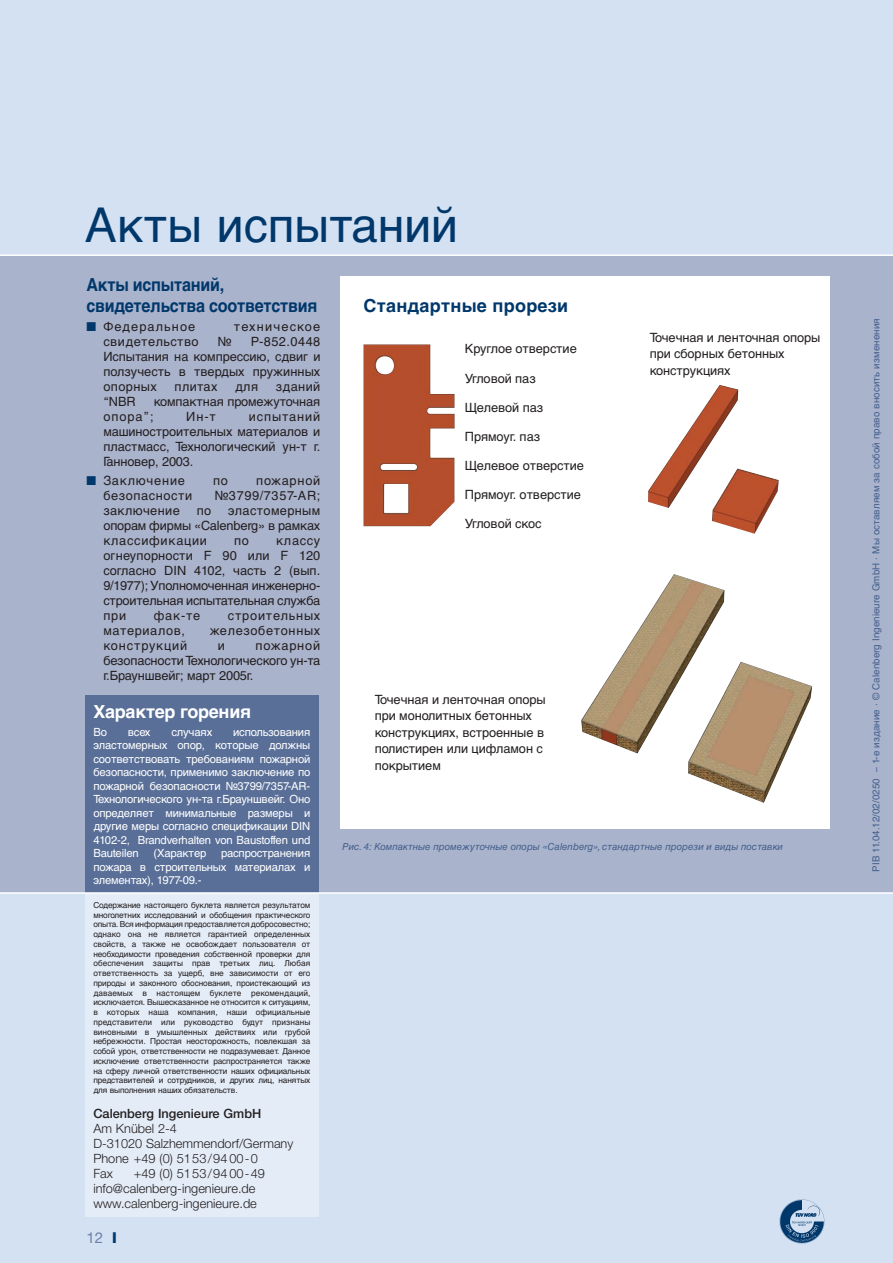
<style>
.page{position:relative;width:893px;height:1263px;background:#fff}
.page>*{position:absolute;margin:0;border:0;box-sizing:border-box;transform-origin:0 0}
.t1{font:48px "Helvetica Cyr Upright";color:#01386b}
.t2{font:700 18px/21px "Helvetica Cyr";letter-spacing:-.015em;color:#01386b;scale:.9 1}
.t3{font:700 18px "Helvetica Cyr";letter-spacing:.015em;color:#01386b}
.t4{font:700 18px "Helvetica Cyr";letter-spacing:-.015em;color:#fff}
.t5{font:15px "Helvetica Neue";color:#6d7fa6}
.t6{font:12.75px/15px "Helvetica Cyr Upright";letter-spacing:-.005em;color:#231f20;text-align:justify}
.t7{font:300 12.75px/15px "Helvetica Neue";color:#231f20}
.t8{font:12.75px "Helvetica Cyr Upright";letter-spacing:.05em;color:#231f20}
.t9{font:12.75px "Helvetica Cyr Upright";letter-spacing:.06em;color:#231f20}
.t10{font:12.75px "Helvetica Cyr Upright";letter-spacing:.09em;color:#231f20}
.t11{font:500 12.75px "Helvetica Neue";color:#231f20}
.t12{font:12.75px "Helvetica Cyr Upright";letter-spacing:.04em;color:#231f20}
.t13{font:12.75px "Helvetica Cyr Upright";letter-spacing:.07em;color:#231f20}
.t14{font:12.75px "Helvetica Cyr Upright";letter-spacing:.03em;color:#231f20}
.t15{font:11.25px/13.5px "Helvetica Cyr Upright";letter-spacing:-.015em;color:#fff;text-align:justify}
.t16{font:9.75px "Helvetica Cyr Upright";letter-spacing:.01em;color:#435f8c}
.t17{font:9.75px "Helvetica Cyr Inclined";color:#435f8c}
.t18{font:8.25px/9.8px "Helvetica Cyr Upright";letter-spacing:-.015em;color:#231f20;text-align:justify}
.s1{color:#01386b}
.s2{font-weight:800;color:#01386b}
</style>
<div class="page">
<div style="left:0;top:0;width:892px;height:1263px;background:#d4e1f2"></div>
<div style="left:0;top:255px;width:892px;height:638px;background:#aab3cc"></div>
<hr style="left:0;top:254px;width:892px;height:2px;background:#fff">
<img style="left:779px;top:1199px;width:46px;height:45px">
<div style="left:340px;top:276px;width:489px;height:553px;background:#fff"></div>
<img style="left:363px;top:344px;width:91px;height:182px">
<img style="left:648px;top:385px;width:130px;height:149px">
<img style="left:581px;top:574px;width:231px;height:229px">
<div style="left:85px;top:893px;width:234px;height:324px;background:#e4ecf7"></div>
<div style="left:85px;top:695px;width:234px;height:197px;background:#596f98"></div>
<hr style="left:0;top:892px;width:892px;height:2px;background:#fff">
<h1 class="t1" style="left:85px;top:206px;width:374px">Акты испытаний</h1>
<h2 class="t2" style="left:86px;top:275px;width:258px">Акты испытаний, свидетельства соответствия</h2>
<h3 class="t10" style="left:86px;top:321px;width:110px"><span class="s1">■</span> Федеральное</h3>
<h3 class="t10" style="left:234px;top:321px;width:88px">техническое</h3>
<h3 class="t12" style="left:103px;top:336px;width:97px">свидетельство</h3>
<h3 class="t6" style="left:218px;top:335px;width:14px">№</h3>
<h3 class="t6" style="left:103px;top:335px;width:218px;text-indent:147px">P-852.0448<br>Испытания на компрессию, сдвиг и ползучесть в твердых пружинных опорных</h3>
<h3 class="t6" style="left:174px;top:380px;width:44px">плитах</h3>
<h3 class="t6" style="left:235px;top:380px;width:25px">для</h3>
<h3 class="t6" style="left:276px;top:380px;width:46px">зданий</h3>
<h3 class="t6" style="left:103px;top:395px;width:34px">“NBR</h3>
<h3 class="t6" style="left:154px;top:395px;width:168px">компактная промежуточная</h3>
<h3 class="t6" style="left:103px;top:410px;width:52px">опора”;</h3>
<h3 class="t6" style="left:186px;top:410px;width:31px">Ин-т</h3>
<h3 class="t6" style="left:103px;top:410px;width:218px;text-indent:145px">испытаний машиностроительных материалов и пластмасс, Технологический ун-т г.<br>Ганновер, 2003.</h3>
<h3 class="t9" style="left:86px;top:476px;width:100px"><span class="s1">■</span> Заключение</h3>
<h3 class="t6" style="left:213px;top:474px;width:16px">по</h3>
<h3 class="t9" style="left:256px;top:476px;width:66px">пожарной</h3>
<h3 class="t8" style="left:103px;top:491px;width:90px">безопасности</h3>
<h3 class="t8" style="left:215px;top:491px;width:106px">№3799/7357-AR;</h3>
<h3 class="t14" style="left:103px;top:506px;width:78px">заключение</h3>
<h3 class="t6" style="left:197px;top:504px;width:16px">по</h3>
<h3 class="t6" style="left:103px;top:504px;width:218px;text-indent:125px">эластомерным опорам фирмы «Calenberg» в рамках классификации</h3>
<h3 class="t6" style="left:103px;top:534px;width:218px;text-indent:173px">классу огнеупорности F 90 или F 120 согласно DIN 4102, часть 2 (вып.<br>9/1977); Уполномоченная инженерно&shy;строительная испытательная служба при</h3>
<h3 class="t6" style="left:234px;top:534px;width:16px">по</h3>
<h3 class="t6" style="left:154px;top:609px;width:48px">фак-те</h3>
<h3 class="t9" style="left:228px;top:611px;width:94px">строительных</h3>
<h3 class="t8" style="left:103px;top:626px;width:83px">материалов,</h3>
<h3 class="t8" style="left:210px;top:626px;width:112px">железобетонных</h3>
<h3 class="t13" style="left:103px;top:641px;width:85px">конструкций</h3>
<h3 class="t6" style="left:218px;top:639px;width:9px">и</h3>
<h3 class="t6" style="left:103px;top:639px;width:218px;text-indent:152px">пожарной безопасности Технологического ун-та г.Брауншвейг; март 2005г.</h3>
<h2 class="t3" style="left:363px;top:298px;width:206px">Стандартные прорези</h2>
<h3 class="t6" style="left:465px;top:343px;width:113px">Круглое отверстие</h3>
<h3 class="t6" style="left:465px;top:372px;width:72px">Угловой паз</h3>
<h3 class="t6" style="left:465px;top:401px;width:80px">Щелевой паз</h3>
<h3 class="t6" style="left:465px;top:430px;width:77px">Прямоуг. паз</h3>
<h3 class="t6" style="left:465px;top:459px;width:120px">Щелевое отверстие</h3>
<h3 class="t6" style="left:465px;top:488px;width:117px">Прямоуг. отверстие</h3>
<h3 class="t6" style="left:465px;top:517px;width:78px">Угловой скос</h3>
<h3 class="t6" style="left:649px;top:330px;width:172px;line-height:16.5px;text-align:left">Точечная и ленточная опоры при сборных бетонных конструкциях</h3>
<h2 class="t4" style="left:93px;top:704px;width:159px">Характер горения</h2>
<h3 class="t15" style="left:93px;top:726px;width:15px">Во</h3>
<h3 class="t15" style="left:128px;top:726px;width:24px">всех</h3>
<h3 class="t15" style="left:171px;top:726px;width:42px">случаях</h3>
<p class="t15" style="left:93px;top:726px;width:218px;text-indent:140px">использования эластомерных опор, которые должны соответствовать требованиям пожарной безопасности, применимо заключение по пожарной безопасности №3799/7357-AR-Технологического ун-та г.Брауншвейг. Оно определяет минимальные размеры и другие меры согласно спецификации DIN 4102-2, Brandverhalten von Baustoffen und Bauteilen</p>
<h3 class="t15" style="left:153px;top:847px;width:54px">(Характер</h3>
<h3 class="t15" style="left:93px;top:847px;width:218px;text-indent:128px">распространения пожара в строительных материалах и элементах), 1977-09.-</h3>
<p class="t18" style="left:93px;top:901px;width:218px">Содержание настоящего буклета является результатом многолетних исследований и обобщения практического опыта. Вся информация предоставляется добросовестно; однако она не является гарантией определенных свойств, а также не освобождает пользователя от необходимости проведения собственной проверки для обеспечения защиты прав третьих лиц. Любая ответственность за ущерб, вне зависимости от его природы и законного обоснования, проистекающий из даваемых в настоящем буклете рекомендаций, исключается. Вышесказанное не относится к ситуациям, в которых наша компания, наши официальные представители или руководство будут признаны виновными в умышленных действиях или грубой небрежности. Простая неосторожность, повлекшая за собой урон, ответственности не подразумевает. Данное исключение ответственности распространяется также на сферу личной ответственности наших официальных представителей и сотрудников, и других лиц, нанятых для выполнения наших обязательств.</p>
<h3 class="t11" style="left:93px;top:1109px;width:169px">Calenberg Ingenieure GmbH</h3>
<h3 class="t7" style="left:93px;top:1122px;width:201px">Am Knübel 2-4<br>D-31020 Salzhemmendorf/Germany<br>Phone +49 (0) 5153/94 00-0<br>Fax</h3>
<h3 class="t7" style="left:93px;top:1167px;width:173px;text-indent:40px">+49 (0) 5153/94 00-49 info@calenberg-ingenieure.de www.calenberg-ingenieure.de</h3>
<h3 class="t5" style="left:86px;top:1233px;width:32px">12 <span class="s2">I</span></h3>
<h3 class="t6" style="left:374px;top:692px;width:172px;line-height:16.5px;text-align:left">Точечная и ленточная опоры при монолитных бетонных конструкциях, встроенные в полистирен или цифламон с покрытием</h3>
<p class="t17" style="left:342px;top:842px;width:442px">Рис. 4: Компактные промежуточные опоры «Calenberg», стандартные прорези и виды поставки</p>
<p class="t16" style="left:872px;top:872px;width:555px;rotate:-90deg">PIB 11.04.12/02/0250 – 1-е издание · © Calenberg Ingenieure GmbH · Мы оставляем за собой право вносить изменения</p>
</div>
